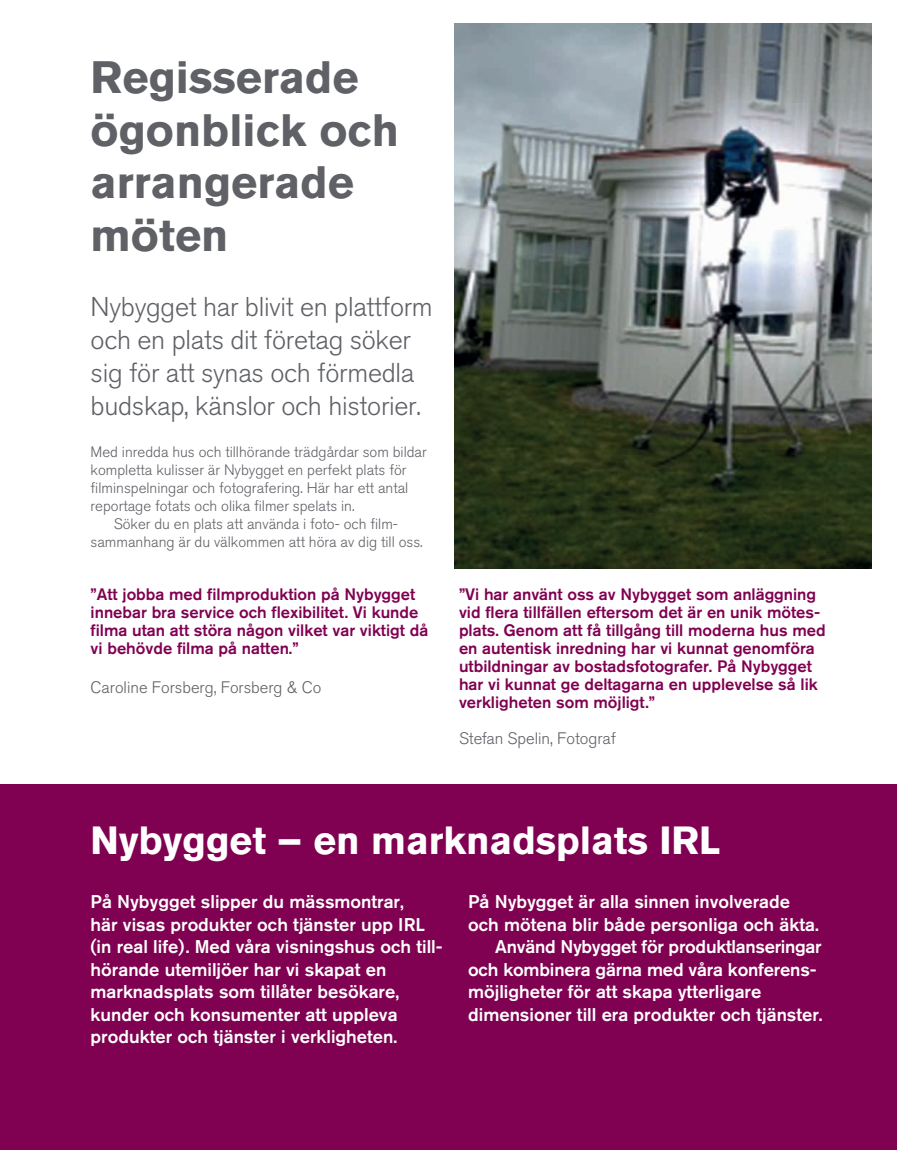
<style>
.page{position:relative;width:897px;height:1150px;background:#fff}
.page>*{position:absolute;margin:0;border:0;box-sizing:border-box;transform-origin:0 0}
.t1{font:700 45px/52.5px "Akzidenz Grotesk BQ";color:#5f6166}
.t2{font:700 39px "Akzidenz Grotesk BQ";color:#fff}
.t3{font:300 27px/33px "Akzidenz Grotesk BQ";letter-spacing:-.01em;color:#5f6166}
.t4{font:500 18.3px/22.5px "Akzidenz Grotesk BQ";color:#fff}
.t5{font:500 16.5px/18px "Akzidenz Grotesk BQ";color:#800051}
.t6{font:300 16.5px "Akzidenz Grotesk BQ";color:#5f6166}
.t7{font:300 15px "Akzidenz Grotesk BQ";color:#5f6166}
</style>
<div class="page">
<div style="left:0;top:784px;width:896px;height:366px;background:#800051"></div>
<img style="left:455px;top:23px;width:416px;height:545px">
<h1 class="t1" style="left:91px;top:55px;width:310px">Regisserade ögonblick och arrangerade möten</h1>
<h3 class="t3" style="left:91px;top:294px;width:343px">Nybygget har blivit en plattform och en plats dit företag söker sig för att synas och förmedla budskap, känslor och historier.</h3>
<p class="t7" style="left:91px;top:446px;width:337px">Med inredda hus och tillhörande trädgårdar som bildar</p>
<p class="t7" style="left:91px;top:464px;width:317px">kompletta kulisser är Nybygget en perfekt plats för</p>
<p class="t7" style="left:91px;top:482px;width:319px">filminspelningar och fotografering. Här har ett antal</p>
<p class="t7" style="left:91px;top:500px;width:265px">reportage fotats och olika filmer spelats in.</p>
<p class="t7" style="left:114px;top:518px;width:286px">Söker du en plats att använda i foto- och film-</p>
<p class="t7" style="left:91px;top:536px;width:333px">sammanhang är du välkommen att höra av dig till oss.</p>
<p class="t5" style="left:91px;top:587px;width:339px">”Att jobba med filmproduktion på Nybygget innebar bra service och flexibilitet. Vi kunde filma utan att störa någon vilket var viktigt då vi behövde filma på natten.”</p>
<p class="t6" style="left:91px;top:681px;width:232px">Caroline Forsberg, Forsberg &amp; Co</p>
<p class="t5" style="left:459px;top:587px;width:368px">”Vi har använt oss av Nybygget som anläggning vid flera tillfällen eftersom det är en unik mötes&shy;plats. Genom att få tillgång till moderna hus med en autentisk inredning har vi kunnat genomföra utbildningar av bostadsfotografer. På Nybygget har vi kunnat ge deltagarna en upplevelse så lik verkligheten som möjligt.”</p>
<p class="t6" style="left:459px;top:733px;width:158px">Stefan Spelin, Fotograf</p>
<h2 class="t2" style="left:91px;top:826px;width:631px">Nybygget – en marknadsplats IRL</h2>
<p class="t4" style="left:91px;top:892px;width:353px">På Nybygget slipper du mässmontrar,<br>här visas produkter och tjänster upp IRL (in real life). Med våra visningshus och till&shy;hörande utemiljöer har vi skapat en marknadsplats som tillåter besökare, kunder och konsumenter att uppleva produkter och tjänster i verkligheten.</p>
<p class="t4" style="left:468px;top:892px;width:323px">På Nybygget är alla sinnen involverade</p>
<p class="t4" style="left:468px;top:915px;width:352px">och mötena blir både personliga och äkta.</p>
<p class="t4" style="left:495px;top:937px;width:328px">Använd Nybygget för produktlanseringar</p>
<p class="t4" style="left:468px;top:960px;width:350px">och kombinera gärna med våra konferens-</p>
<p class="t4" style="left:468px;top:982px;width:295px">möjligheter för att skapa ytterligare</p>
<p class="t4" style="left:468px;top:1005px;width:356px">dimensioner till era produkter och tjänster.</p>
</div>
